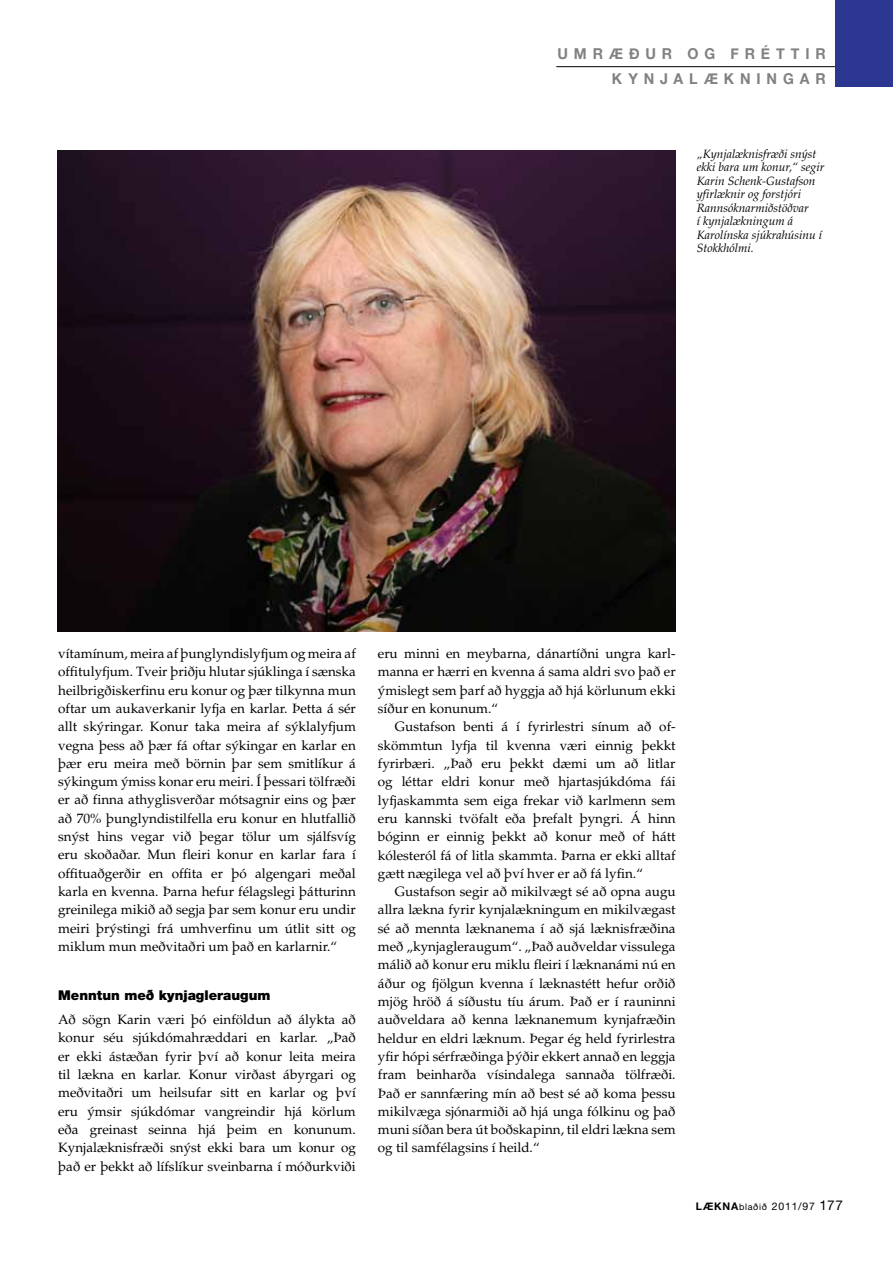
<style>
.page{position:relative;width:893px;height:1263px;background:#fff}
.page>*{position:absolute;margin:0;border:0;box-sizing:border-box;transform-origin:0 0}
.t1{font:700 15px/25.5px "Helvetica Neue";letter-spacing:.415em;color:#818181;scale:.95 1}
.t2{font:13.5px/18.3px "Palatino";color:#000;text-align:justify}
.t3{font:900 13.5px "Helvetica Neue";color:#000}
.t4{font:italic 12px/13.5px "Palatino";color:#000}
.t5{font:10.5px "Helvetica Neue";letter-spacing:.075em;color:#000}
.s1{font-weight:700}
.s2{font-size:9px}
.s3{font-size:13.5px}
</style>
<div class="page">
<hr style="left:556px;top:66px;width:337px;height:1px;background:#000">
<div style="left:835px;top:0;width:58px;height:87px;background:#2c3791"></div>
<img style="left:58px;top:150px;width:617px;height:481px">
<p class="t1" style="left:612px;top:40px;width:187px;text-indent:76px">OG FRÉTTIR<br>KYNJALÆKN</p>
<p class="t1" style="left:557px;top:40px;width:107px">U MR ÆÐUR</p>
<p class="t1" style="left:756px;top:66px;width:74px">INGAR</p>
<p class="t4" style="left:697px;top:147px;width:129px">„Kynjalæknisfræði snýst ekki bara um konur,“ segir<br>Karin Schenk-Gustafson yfirlæknir og forstjóri<br>Rannsóknarmiðstöðvar<br>í kynjalækningum á<br>Karolínska sjúkrahúsinu í<br>Stokkhólmi.</p>
<p class="t2" style="left:58px;top:644px;width:299px">vítamínum, meira af þunglyndislyfjum og meira af offitulyfjum. Tveir þriðju hlutar sjúklinga í sænska heilbrigðiskerfinu eru konur og þær tilkynna mun oftar um aukaverkanir lyfja en karlar. Þetta á sér allt skýringar. Konur taka meira af sýklalyfjum vegna þess að þær fá oftar sýkingar en karlar en þær eru meira með börnin þar sem smitlíkur á sýkingum ýmiss konar eru meiri. Í þessari tölfræði er að finna athyglisverðar mótsagnir eins og þær að 70% þunglyndistilfella eru konur en hlutfallið snýst hins vegar við þegar tölur um sjálfsvíg eru skoðaðar. Mun fleiri konur en karlar fara í offituaðgerðir en offita er þó algengari meðal karla en kvenna. Þarna hefur félagslegi þátturinn greinilega mikið að segja þar sem konur eru undir meiri þrýstingi frá umhverfinu um útlit sitt og miklum mun meðvitaðri um það en karlarnir.“</p>
<p class="t3" style="left:58px;top:987px;width:214px">Menntun með kynjagleraugum</p>
<p class="t2" style="left:58px;top:1010px;width:299px">Að sögn Karin væri þó einföldun að álykta að konur séu sjúkdómahræddari en karlar. „Það er ekki ástæðan fyrir því að konur leita meira til lækna en karlar. Konur virðast ábyrgari og meðvitaðri um heilsufar sitt en karlar og því eru ýmsir sjúkdómar vangreindir hjá körlum eða greinast seinna hjá þeim en konunum.<br>Kynjalæknisfræði snýst ekki bara um konur og það er þekkt að lífslíkur sveinbarna í móðurkviði</p>
<p class="t2" style="left:378px;top:645px;width:299px">eru minni en meybarna, dánartíðni ungra karl&shy;manna er hærri en kvenna á sama aldri svo það er ýmislegt sem þarf að hyggja að hjá körlunum ekki síður en konunum.“</p>
<p class="t2" style="left:378px;top:718px;width:299px;text-indent:17px">Gustafson benti á í fyrirlestri sínum að of&shy;skömmtun lyfja til kvenna væri einnig þekkt fyrirbæri. „Það eru þekkt dæmi um að litlar og léttar eldri konur með hjartasjúkdóma fái lyfjaskammta sem eiga frekar við karlmenn sem eru kannski tvöfalt eða þrefalt þyngri. Á hinn bóginn er einnig þekkt að konur með of hátt kólesteról fá of litla skammta. Þarna er ekki alltaf gætt nægilega vel að því hver er að fá lyfin.“</p>
<p class="t2" style="left:378px;top:883px;width:299px;text-indent:17px">Gustafson segir að mikilvægt sé að opna augu allra lækna fyrir kynjalækningum en mikilvægast sé að mennta læknanema í að sjá læknisfræðina með „kynjagleraugum“. „Það auðveldar vissulega málið að konur eru miklu fleiri í læknanámi nú en áður og fjölgun kvenna í læknastétt hefur orðið mjög hröð á síðustu tíu árum. Það er í rauninni auðveldara að kenna læknanemum kynjafræðin heldur en eldri læknum. Þegar ég held fyrirlestra yfir hópi sérfræðinga þýðir ekkert annað en leggja fram beinharða vísindalega sannaða tölfræði.<br>Það er sannfæring mín að best sé að koma þessu mikilvæga sjónarmiði að hjá unga fólkinu og það muni síðan bera út boðskapinn, til eldri lækna sem og til samfélagsins í heild.“</p>
<p class="t5" style="left:696px;top:1200px;width:149px"><span class="s1">LÆKNA</span><span class="s2">blaðið</span> 2011/97 <span class="s3">177</span></p>
</div>
